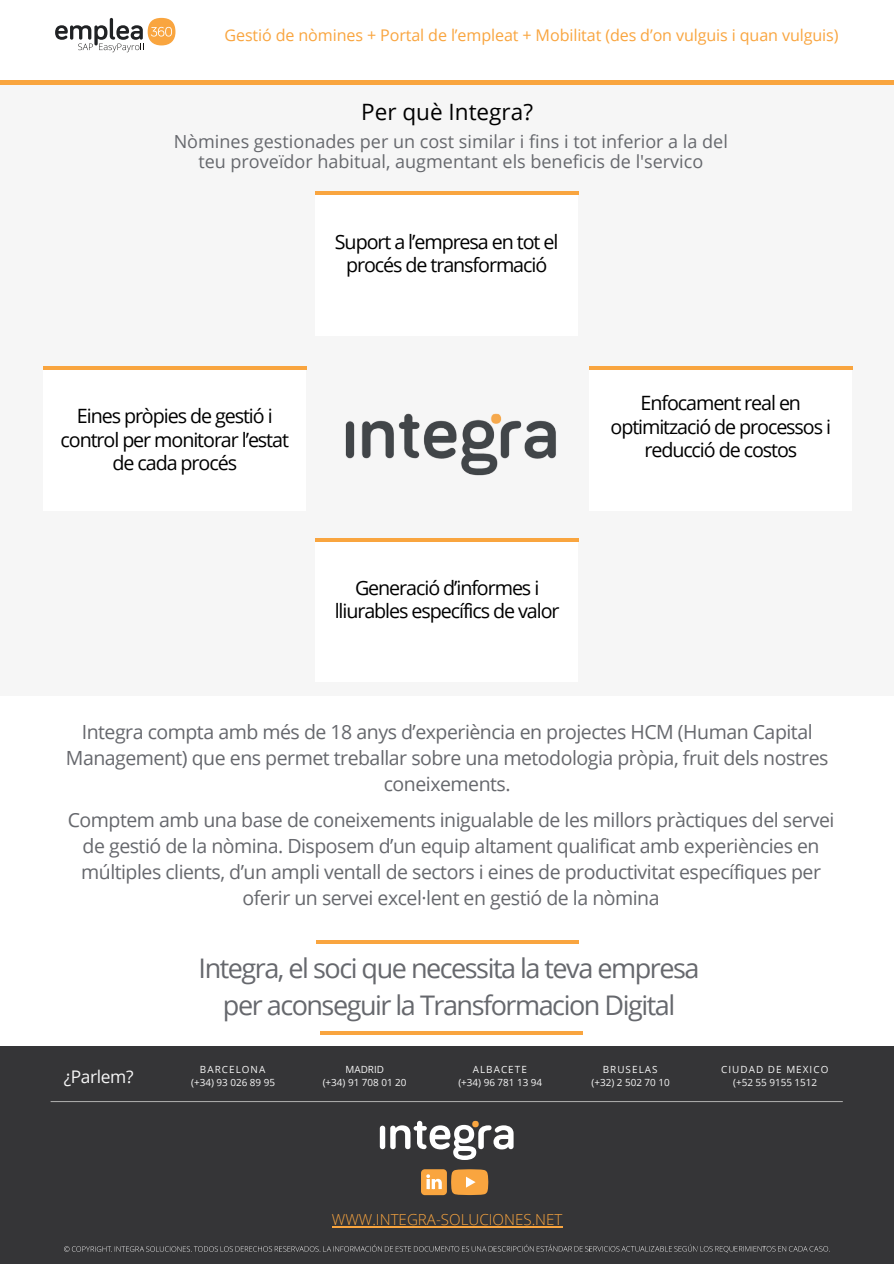
<style>
.page{position:relative;width:894px;height:1264px;background:#fff}
.page>*{position:absolute;margin:0;border:0;box-sizing:border-box;transform-origin:0 0}
.t1{font:27px/37.2px "Open Sans";letter-spacing:-.055em;color:#66686d;text-align:center}
.t2{font:22.5px "Open Sans";color:#000}
.t3{font:19.65px/23.4px "Open Sans";letter-spacing:-.055em;color:#000;text-align:center}
.t4{font:19.5px/26px "Open Sans";letter-spacing:-.025em;color:#66686d;text-align:center}
.t5{font:18px/20.2px "Open Sans";color:#66686d;text-align:center}
.t6{font:17.4px "Open Sans";letter-spacing:-.025em;color:#f6f6f6}
.t7{font:16.05px "Open Sans";letter-spacing:-.005em;color:#f9a53f}
.t8{font:300 15.15px "Open Sans";color:#f9a53f}
.t9{font:9.9px "Open Sans";color:#f6f6f6}
.t10{font:9.9px "Open Sans";letter-spacing:.105em;color:#f6f6f6}
</style>
<div class="page">
<svg style="left:55px;top:18px;width:89px;height:34px"></svg>
<div style="left:148px;top:18px;width:27px;height:27px;background:#f9a53f;border-radius:50%"></div>
<svg style="left:151px;top:27px;width:21px;height:10px"></svg>
<hr style="left:316px;top:941px;width:262px;height:3px;background:#f9a53f">
<hr style="left:320px;top:1031px;width:262px;height:3px;background:#f9a53f">
<div style="left:0;top:1046px;width:893px;height:217px;background:#353537"></div>
<svg style="left:64px;top:1244px;width:765px;height:8px"></svg>
<div style="left:380px;top:1125px;width:5px;height:24px;background:#fff;border-radius:3px"></div>
<svg style="left:390px;top:1120px;width:123px;height:39px"></svg>
<hr style="left:51px;top:1101px;width:791px;height:1px;background:#b2b2b1">
<svg style="left:421px;top:1169px;width:67px;height:26px;background:#e4a150"></svg>
<div style="left:0;top:85px;width:893px;height:611px;background:#f6f6f6"></div>
<div style="left:0;top:80px;width:893px;height:5px;background:#f9a53f"></div>
<div style="left:315px;top:194px;width:262px;height:142px;background:#fff"></div>
<hr style="left:315px;top:192px;width:263px;height:3px;background:#f9a53f">
<div style="left:315px;top:540px;width:263px;height:142px;background:#fff"></div>
<hr style="left:316px;top:538px;width:262px;height:3px;background:#f9a53f">
<div style="left:43px;top:369px;width:263px;height:141px;background:#fff"></div>
<hr style="left:43px;top:366px;width:263px;height:3px;background:#f9a53f">
<img style="left:345px;top:413px;width:211px;height:63px">
<hr style="left:332px;top:1226px;width:230px;height:1px;background:#f9a53f">
<div style="left:589px;top:369px;width:262px;height:142px;background:#fff"></div>
<hr style="left:589px;top:366px;width:263px;height:3px;background:#f9a53f">
<p class="t7" style="left:224px;top:24px;width:615px">Gestió de nòmines + Portal de l’empleat + Mobilitat (des d’on vulguis i quan vulguis)</p>
<p class="t2" style="left:361px;top:96px;width:173px">Per què Integra?</p>
<p class="t5" style="left:174px;top:131px;width:555px">Nòmines gestionades per un cost similar i fins i tot inferior a la del teu proveïdor habitual, augmentant els beneficis de l'servico</p>
<p class="t3" style="left:335px;top:229px;width:225px">Suport a l’empresa en tot el procés de transformació</p>
<p class="t3" style="left:61px;top:404px;width:230px">Eines pròpies de gestió i control per monitorar l’estat de cada procés</p>
<p class="t3" style="left:334px;top:575px;width:226px">Generació d’informes i lliurables específics de valor</p>
<p class="t3" style="left:610px;top:391px;width:222px">Enfocament real en optimització de processos i reducció de costos</p>
<p class="t4" style="left:66px;top:718px;width:764px">Integra compta amb més de 18 anys d’experiència en projectes HCM (Human Capital<br>Management) que ens permet treballar sobre una metodologia pròpia, fruit dels nostres coneixements.</p>
<p class="t4" style="left:68px;top:806px;width:767px">Comptem amb una base de coneixements inigualable de les millors pràctiques del servei de gestió de la nòmina. Disposem d’un equip altament qualificat amb experiències en múltiples clients, d’un ampli ventall de sectors i eines de productivitat específiques per oferir un servei excel·lent en gestió de la nòmina</p>
<p class="t6" style="left:64px;top:1064px;width:71px">¿Parlem?</p>
<p class="t1" style="left:198px;top:949px;width:502px">Integra, el soci que necessita la teva empresa per aconseguir la Transformacion Digital</p>
<p class="t10" style="left:200px;top:1062px;width:67px">BARCELONA</p>
<p class="t9" style="left:191px;top:1075px;width:85px">(+34) 93 026 89 95</p>
<p class="t9" style="left:345px;top:1062px;width:40px">MADRID</p>
<p class="t9" style="left:322px;top:1075px;width:85px">(+34) 91 708 01 20</p>
<p class="t10" style="left:472px;top:1062px;width:56px">ALBACETE</p>
<p class="t9" style="left:458px;top:1075px;width:85px">(+34) 96 781 13 94</p>
<p class="t10" style="left:602px;top:1062px;width:56px">BRUSELAS</p>
<p class="t9" style="left:591px;top:1075px;width:80px">(+32) 2 502 70 10</p>
<p class="t10" style="left:721px;top:1062px;width:109px">CIUDAD DE MEXICO</p>
<p class="t9" style="left:733px;top:1075px;width:85px">(+52 55 9155 1512</p>
<p class="t8" style="left:332px;top:1208px;width:232px">WWW.INTEGRA-SOLUCIONES.NET</p>
</div>
